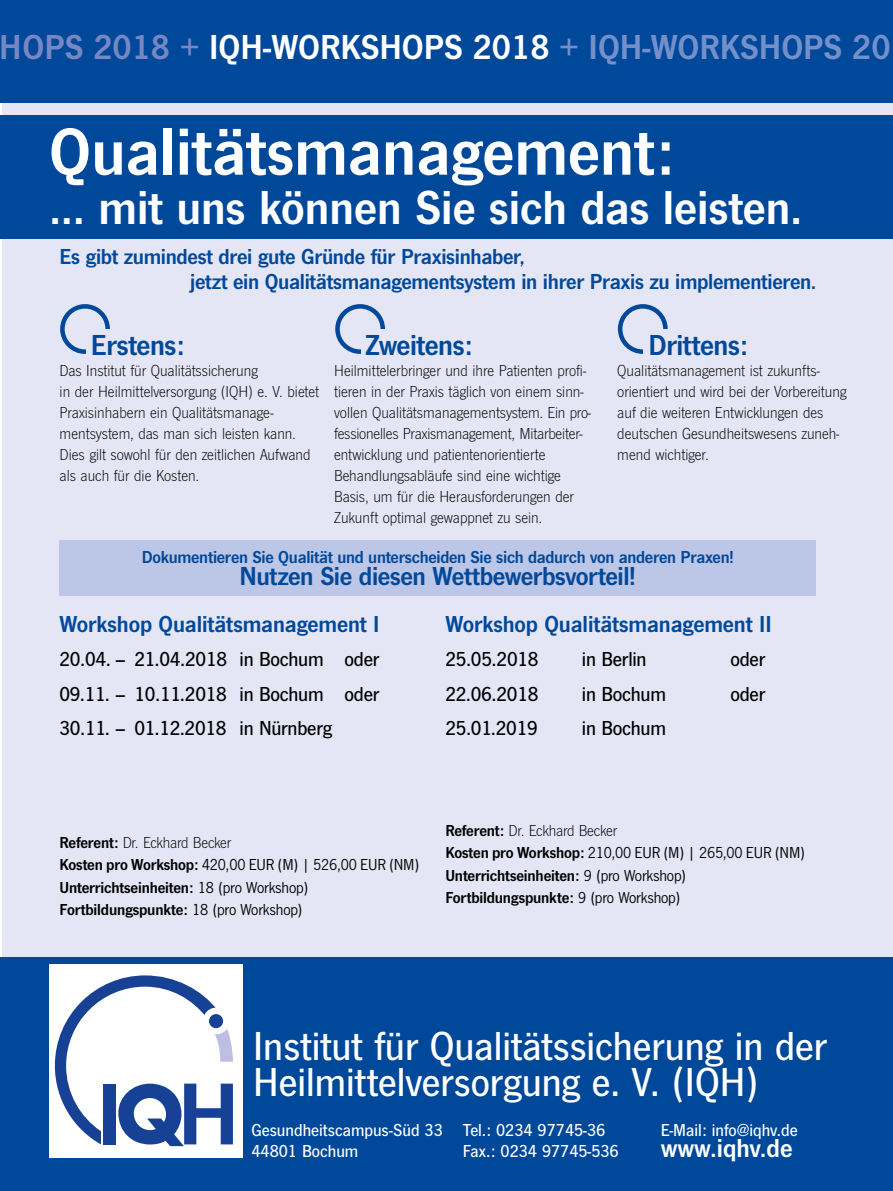
<style>
.page{position:relative;width:893px;height:1191px;background:#fff}
.page>*{position:absolute;margin:0;border:0;box-sizing:border-box;transform-origin:0 0}
.t1{font:69px "News Got Dem";color:#fff}
.t2{font:49.5px "News Got Dem";color:#fff}
.t3{font:500 42px/36px "News Got";color:#fff}
.t4{font:36px "News Got Dem";color:#fff}
.t5{font:30px "News Got Dem";letter-spacing:-.015em;color:#00489a}
.t6{font:27px "News Got Dem";letter-spacing:-.015em;color:#00489a}
.t7{font:27px "News Got Dem";color:#fff}
.t8{font:24px "News Got Dem";letter-spacing:-.005em;color:#00489a}
.t9{font:22.5px/25.3px "News Got Dem";letter-spacing:-.015em;color:#00489a}
.t10{font:500 21px/34.5px "News Got";letter-spacing:-.01em;color:#000;text-align:justify}
.t11{font:500 18px/21px "News Got";color:#fff}
.t12{font:18px "News Got Dem";letter-spacing:-.015em;color:#00489a}
.t13{font:300 16.5px/21px "News Got";color:#000}
.t14{font:16.5px/22.5px "News Got Dem";letter-spacing:-.01em;color:#000}
.s1{color:#7687c3}
.s2{color:#7490ca}
.s3{font-family:"News Got";font-weight:300}
.s4{font-family:"News Got"}
</style>
<div class="page">
<div style="left:2px;top:102px;width:891px;height:954px;background:#e4e6f5"></div>
<div style="left:0;top:115px;width:893px;height:123px;background:#00489a"></div>
<div style="left:0;top:0;width:893px;height:102px;background:#00489a"></div>
<div style="left:0;top:957px;width:893px;height:234px;background:#00489a"></div>
<div style="left:49px;top:964px;width:194px;height:194px;background:#fff"></div>
<svg style="left:55px;top:975px;width:178px;height:171px"></svg>
<div style="left:60px;top:304px;width:50px;height:50px;border:4px solid #00489a;border-radius:50%"></div>
<div style="left:86px;top:329px;width:39px;height:34px;background:#e4e6f5"></div>
<div style="left:618px;top:304px;width:50px;height:50px;border:4px solid #00489a;border-radius:50%"></div>
<div style="left:643px;top:329px;width:39px;height:34px;background:#e4e6f5"></div>
<div style="left:335px;top:304px;width:50px;height:50px;border:4px solid #00489a;border-radius:50%"></div>
<div style="left:361px;top:329px;width:39px;height:34px;background:#e4e6f5"></div>
<div style="left:60px;top:540px;width:756px;height:55px;background:#bcc6e6"></div>
<h3 class="t4" style="left:0;top:26px;width:892px"><span class="s1">HOPS 2018 +</span> IQH-WORKSHOPS 2018 <span class="s2">+ IQH-WORKSHOPS 20</span></h3>
<h1 class="t1" style="left:49px;top:111px;width:627px">Qualitätsmanagement:</h1>
<h2 class="t2" style="left:49px;top:179px;width:755px">... mit uns können Sie sich das leisten.</h2>
<h3 class="t9" style="left:190px;top:244px;width:628px;text-indent:-131px">Es gibt zumindest drei gute Gründe für Praxisinhaber,<br>jetzt ein Qualitätsmanagementsystem in ihrer Praxis zu implementieren.</h3>
<h3 class="t5" style="left:91px;top:327px;width:95px">Erstens:</h3>
<p class="t13" style="left:60px;top:360px;width:261px">Das Institut für Qualitätssicherung<br>in der Heilmittelversorgung (IQH) e. V. bietet Praxisinhabern ein Qualitätsmanage&shy;mentsystem, das man sich leisten kann.<br>Dies gilt sowohl für den zeitlichen Aufwand als auch für die Kosten.</p>
<h3 class="t5" style="left:365px;top:327px;width:109px">Zweitens:</h3>
<p class="t13" style="left:334px;top:360px;width:258px">Heilmittelerbringer und ihre Patienten profi&shy;tieren in der Praxis täglich von einem sinn&shy;vollen Qualitätsmanagementsystem. Ein pro&shy;fessionelles Praxismanagement, Mitarbeiter&shy;entwicklung und patientenorientierte Behandlungsabläufe sind eine wichtige Basis, um für die Herausforderungen der Zukunft optimal gewappnet zu sein.</p>
<h3 class="t5" style="left:648px;top:327px;width:101px">Drittens:</h3>
<p class="t13" style="left:617px;top:360px;width:231px">Qualitätsmanagement ist zukunfts&shy;orientiert und wird bei der Vorbereitung auf die weiteren Entwicklungen des deutschen Gesundheitswesens zuneh&shy;mend wichtiger.</p>
<p class="t12" style="left:142px;top:546px;width:594px">Dokumentieren Sie Qualität und unterscheiden Sie sich dadurch von anderen Praxen!</p>
<h3 class="t6" style="left:240px;top:560px;width:398px">Nutzen Sie diesen Wettbewerbsvorteil!</h3>
<h3 class="t8" style="left:60px;top:609px;width:322px">Workshop Qualitätsmanagement I</h3>
<p class="t10" style="left:60px;top:642px;width:321px">20.04. – 21.04.2018 in Bochum oder 09.11. – 10.11.2018 in Bochum oder 30.11. – 01.12.2018 in Nürnberg</p>
<h3 class="t8" style="left:445px;top:609px;width:328px">Workshop Qualitätsmanagement II</h3>
<p class="t10" style="left:445px;top:642px;width:95px">25.05.2018</p>
<p class="t10" style="left:582px;top:642px;width:66px">in Berlin</p>
<p class="t10" style="left:730px;top:642px;width:36px">oder</p>
<p class="t10" style="left:445px;top:676px;width:95px">22.06.2018</p>
<p class="t10" style="left:582px;top:676px;width:86px">in Bochum</p>
<p class="t10" style="left:730px;top:676px;width:36px">oder</p>
<p class="t10" style="left:445px;top:711px;width:94px">25.01.2019</p>
<p class="t10" style="left:582px;top:711px;width:86px">in Bochum</p>
<p class="t14" style="left:60px;top:831px;width:361px">Referent: <span class="s3">Dr. Eckhard Becker<br></span>Kosten pro Workshop: <span class="s4">420,00 EUR (M) | 526,00 EUR (NM)</span></p>
<p class="t14" style="left:60px;top:876px;width:250px">Unterrichtseinheiten: <span class="s4">18 (pro Workshop)<br></span>Fortbildungspunkte: <span class="s4">18 (pro Workshop)</span></p>
<p class="t14" style="left:445px;top:819px;width:361px">Referent: <span class="s3">Dr. Eckhard Becker<br></span>Kosten pro Workshop: <span class="s4">210,00 EUR (M) | 265,00 EUR (NM)</span></p>
<p class="t14" style="left:445px;top:864px;width:242px">Unterrichtseinheiten: <span class="s4">9 (pro Workshop)<br></span>Fortbildungspunkte: <span class="s4">9 (pro Workshop)</span></p>
<h3 class="t3" style="left:253px;top:1028px;width:575px">Institut für Qualitätssicherung in der<br>Heilmittelversorgung e. V. (IQH)</h3>
<p class="t11" style="left:251px;top:1119px;width:193px">Gesundheitscampus-Süd 33<br>44801 Bochum</p>
<p class="t11" style="left:463px;top:1119px;width:157px">Tel.: 0234 97745-36<br>Fax.: 0234 97745-536</p>
<p class="t11" style="left:661px;top:1119px;width:139px">E-Mail: info@iqhv.de</p>
<h3 class="t7" style="left:661px;top:1132px;width:133px">www.iqhv.de</h3>
</div>
